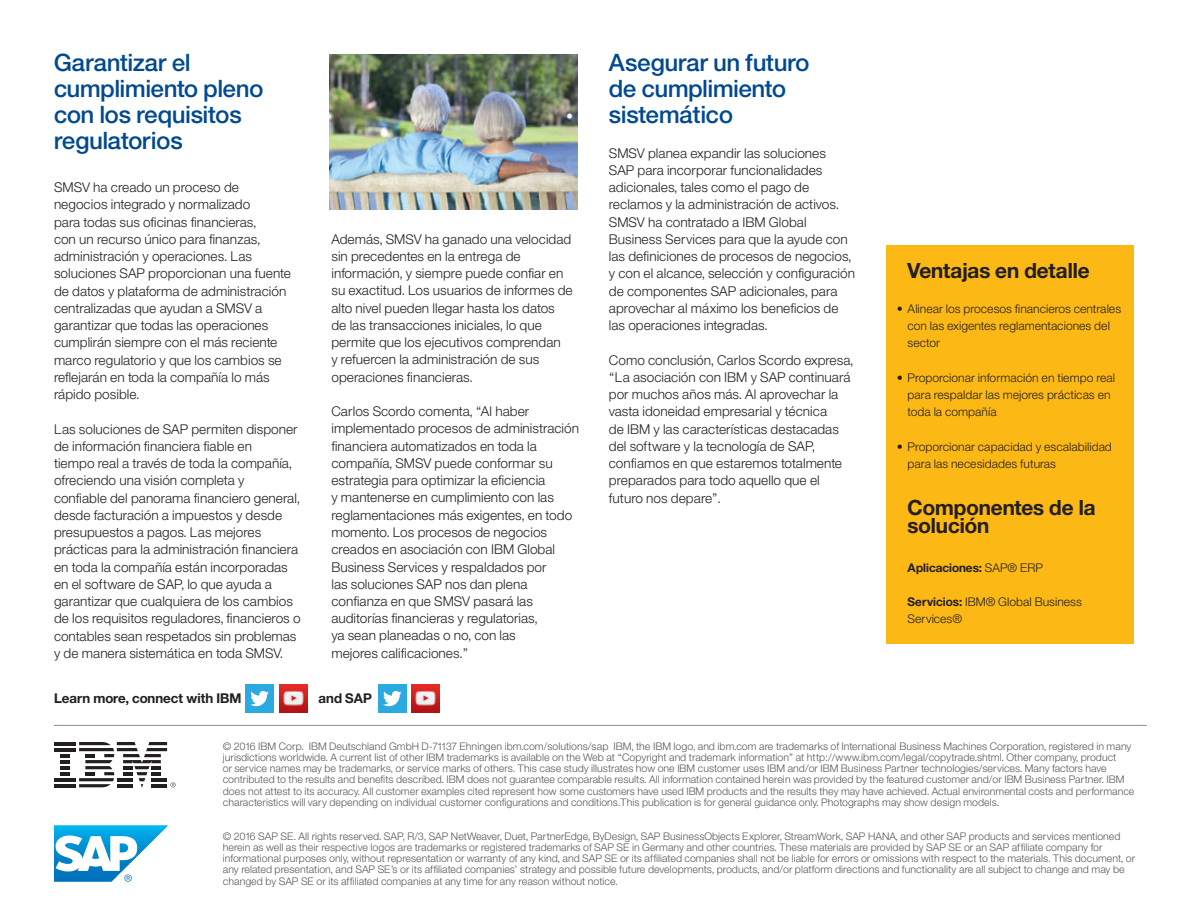
<style>
.page{position:relative;width:1188px;height:918px;background:#fff}
.page>*{position:absolute;margin:0;border:0;box-sizing:border-box;transform-origin:0 0}
.Main_Body_Text_Subhe{font:24px/25.8px "Helv Neue Mediumfor IBM";color:#014990}
.Main_Body_Gold_Panel{font:21px/17.2px "Helv Neue Boldfor IBM";color:#231f20}
.Main_Body_Text{font:13.5px/17.2px "Helv Neue Lightfor IBM";color:#231f20}
.Learn_more__connect{font:13.5px "Helv Neue Boldfor IBM";color:#231f20}
.Main_Body_Gold_Panel-2{font:12px/17.2px "Helv Neue Lightfor IBM";color:#231f20}
.Main_Body_Gold_Panel-3{font:12px "Helv Neue Boldfor IBM";color:#231f20}
.Legal_Text{font:10.5px/11.2px "Helv Neue Lightfor IBM";color:#57585a}
.s1{font-family:"Helv Neue Lightfor IBM"}
.s2{font-family:"Helv Neue Boldfor IBM"}
</style>
<div class="page">
<img style="left:330px;top:54px;width:248px;height:156px">
<svg style="left:54px;top:826px;width:114px;height:56px"></svg>
<hr style="left:54px;top:742px;width:22px;height:3px;background:#231f20">
<hr style="left:54px;top:748px;width:22px;height:3px;background:#231f20">
<hr style="left:54px;top:778px;width:22px;height:3px;background:#231f20">
<svg style="left:60px;top:754px;width:10px;height:21px"></svg>
<hr style="left:54px;top:784px;width:22px;height:3px;background:#231f20">
<svg style="left:79px;top:742px;width:96px;height:45px"></svg>
<hr style="left:54px;top:725px;width:1093px;height:1px;background:#8a8c8f">
<img style="left:279px;top:685px;width:29px;height:28px">
<img style="left:411px;top:685px;width:28px;height:28px">
<div style="left:245px;top:685px;width:29px;height:28px;background:#2aaae1"></div>
<svg style="left:250px;top:691px;width:19px;height:15px"></svg>
<div style="left:378px;top:685px;width:28px;height:28px;background:#2aaae1"></div>
<svg style="left:383px;top:691px;width:19px;height:15px"></svg>
<div style="left:886px;top:246px;width:248px;height:398px;background:#fcb814"></div>
<p class="Main_Body_Text_Subhe" style="left:54px;top:50px;width:211px">Garantizar el cumplimiento pleno con los requisitos regulatorios</p>
<p class="Main_Body_Text" style="left:54px;top:178px;width:239px">SMSV ha creado un proceso de negocios integrado y normalizado<br>para todas sus oficinas financieras,<br>con un recurso único para finanzas, administración y operaciones. Las soluciones SAP proporcionan una fuente de datos y plataforma de administración centralizadas que ayudan a SMSV a garantizar que todas las operaciones cumplirán siempre con el más reciente marco regulatorio y que los cambios se reflejarán en toda la compañía lo más rápido posible.</p>
<p class="Main_Body_Text" style="left:54px;top:420px;width:248px">Las soluciones de SAP permiten disponer de información financiera fiable en<br>tiempo real a través de toda la compañía, ofreciendo una visión completa y confiable del panorama financiero general, desde facturación a impuestos y desde presupuestos a pagos. Las mejores prácticas para la administración financiera en toda la compañía están incorporadas en el software de SAP, lo que ayuda a garantizar que cualquiera de los cambios de los requisitos reguladores, financieros o contables sean respetados sin problemas y de manera sistemática en toda SMSV.</p>
<p class="Main_Body_Text" style="left:331px;top:230px;width:243px">Además, SMSV ha ganado una velocidad sin precedentes en la entrega de información, y siempre puede confiar en su exactitud. Los usuarios de informes de alto nivel pueden llegar hasta los datos de las transacciones iniciales, lo que permite que los ejecutivos comprendan<br>y refuercen la administración de sus operaciones financieras.</p>
<p class="Main_Body_Text" style="left:331px;top:403px;width:249px">Carlos Scordo comenta, “Al haber implementado procesos de administración financiera automatizados en toda la compañía, SMSV puede conformar su estrategia para optimizar la eficiencia<br>y mantenerse en cumplimiento con las reglamentaciones más exigentes, en todo momento. Los procesos de negocios creados en asociación con IBM Global Business Services y respaldados por<br>las soluciones SAP nos dan plena confianza en que SMSV pasará las auditorías financieras y regulatorias,<br>ya sean planeadas o no, con las<br>mejores calificaciones.”</p>
<p class="Learn_more__connect" style="left:54px;top:690px;width:189px">Learn more, connect with IBM</p>
<p class="Learn_more__connect" style="left:319px;top:690px;width:55px">and SAP</p>
<p class="Main_Body_Text_Subhe" style="left:609px;top:50px;width:202px">Asegurar un futuro de cumplimiento sistemático</p>
<p class="Main_Body_Text" style="left:609px;top:144px;width:248px">SMSV planea expandir las soluciones<br>SAP para incorporar funcionalidades adicionales, tales como el pago de reclamos y la administración de activos.<br>SMSV ha contratado a IBM Global Business Services para que la ayude con las definiciones de procesos de negocios, y con el alcance, selección y configuración de componentes SAP adicionales, para aprovechar al máximo los beneficios de las operaciones integradas.</p>
<p class="Main_Body_Text" style="left:609px;top:351px;width:246px">Como conclusión, Carlos Scordo expresa, “La asociación con IBM y SAP continuará por muchos años más. Al aprovechar la vasta idoneidad empresarial y técnica<br>de IBM y las características destacadas del software y la tecnología de SAP, confiamos en que estaremos totalmente preparados para todo aquello que el futuro nos depare”.</p>
<p class="Main_Body_Gold_Panel" style="left:908px;top:261px;width:184px">Ventajas en detalle</p>
<p class="Main_Body_Gold_Panel-2" style="left:908px;top:300px;width:215px;text-indent:-11px">• Alinear los procesos financieros centrales con las exigentes reglamentaciones del sector</p>
<p class="Main_Body_Gold_Panel-2" style="left:908px;top:369px;width:209px;text-indent:-11px">• Proporcionar información en tiempo real para respaldar las mejores prácticas en toda la compañía</p>
<p class="Main_Body_Gold_Panel-2" style="left:908px;top:438px;width:206px;text-indent:-11px">• Proporcionar capacidad y escalabilidad para las necesidades futuras</p>
<p class="Main_Body_Gold_Panel" style="left:908px;top:499px;width:189px">Componentes de la solución</p>
<p class="Main_Body_Gold_Panel-3" style="left:908px;top:560px;width:137px">Aplicaciones: <span class="s1">SAP® ERP</span></p>
<p class="Main_Body_Gold_Panel-2" style="left:908px;top:593px;width:176px"><span class="s2">Servicios:</span> IBM® Global Business<br>Services®</p>
<p class="Legal_Text" style="left:223px;top:740px;width:913px">© 2016 IBM Corp. IBM Deutschland GmbH D-71137 Ehningen ibm.com/solutions/sap IBM, the IBM logo, and ibm.com are trademarks of International Business Machines Corporation, registered in many jurisdictions worldwide. A current list of other IBM trademarks is available on the Web at “Copyright and trademark information” at http://www.ibm.com/legal/copytrade.shtml. Other company, product<br>or service names may be trademarks, or service marks of others. This case study illustrates how one IBM customer uses IBM and/or IBM Business Partner technologies/services. Many factors have contributed to the results and benefits described. IBM does not guarantee comparable results. All information contained herein was provided by the featured customer and/or IBM Business Partner. IBM does not attest to its accuracy. All customer examples cited represent how some customers have used IBM products and the results they may have achieved. Actual environmental costs and performance characteristics will vary depending on individual customer configurations and conditions.This publication is for general guidance only. Photographs may show design models.</p>
<p class="Legal_Text" style="left:223px;top:830px;width:914px">© 2016 SAP SE. All rights reserved. SAP, R/3, SAP NetWeaver, Duet, PartnerEdge, ByDesign, SAP BusinessObjects Explorer, StreamWork, SAP HANA, and other SAP products and services mentioned herein as well as their respective logos are trademarks or registered trademarks of SAP SE in Germany and other countries. These materials are provided by SAP SE or an SAP affiliate company for informational purposes only, without representation or warranty of any kind, and SAP SE or its affiliated companies shall not be liable for errors or omissions with respect to the materials. This document, or any related presentation, and SAP SE’s or its affiliated companies’ strategy and possible future developments, products, and/or platform directions and functionality are all subject to change and may be changed by SAP SE or its affiliated companies at any time for any reason without notice.</p>
</div>
